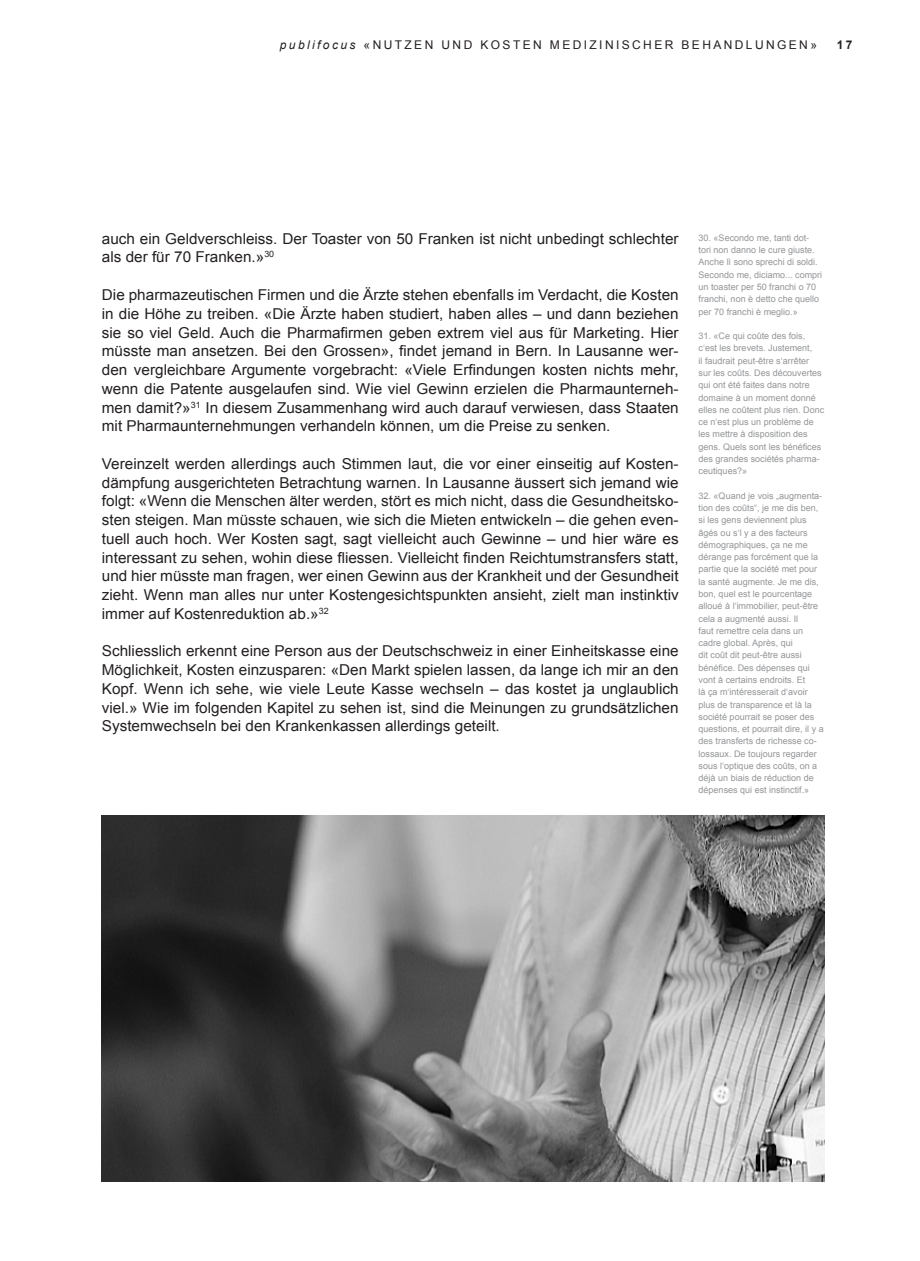
<style>
.page{position:relative;width:920px;height:1261px;background:#fff}
.page>*{position:absolute;margin:0;border:0;box-sizing:border-box;transform-origin:0 0}
.t1{font:15px/18.8px "Arial";color:#231f20;text-align:justify}
.t2{font:12px "Arial";letter-spacing:.2em;color:#231f20}
.t3{font:700 12px "Arial";color:#231f20}
.t4{font:9px/12.3px "Arial";color:#939598}
.s1{font-style:italic}
</style>
<div class="page">
<img style="left:102px;top:815px;width:723px;height:366px">
<p class="t2" style="left:280px;top:37px;width:539px"><span class="s1">publifocus</span> «NUTZEN UND KOSTEN MEDIZINISCHER BEHANDLUNGEN»</p>
<p class="t3" style="left:837px;top:37px;width:17px">17</p>
<p class="t1" style="left:102px;top:229px;width:578px">auch ein Geldverschleiss. Der Toaster von 50 Franken ist nicht unbedingt schlechter als der für 70 Franken.»<sup>30</sup></p>
<p class="t1" style="left:102px;top:285px;width:578px">Die pharmazeutischen Firmen und die Ärzte stehen ebenfalls im Verdacht, die Kosten in die Höhe zu treiben. «Die Ärzte haben studiert, haben alles – und dann beziehen sie so viel Geld. Auch die Pharmafirmen geben extrem viel aus für Marketing. Hier müsste man ansetzen. Bei den Grossen», findet jemand in Bern. In Lausanne wer&shy;den vergleichbare Argumente vorgebracht: «Viele Erfindungen kosten nichts mehr, wenn die Patente ausgelaufen sind. Wie viel Gewinn erzielen die Pharmaunterneh&shy;men damit?»<sup>31</sup> In diesem Zusammenhang wird auch darauf verwiesen, dass Staaten mit Pharmaunternehmungen verhandeln können, um die Preise zu senken.</p>
<p class="t1" style="left:102px;top:454px;width:578px">Vereinzelt werden allerdings auch Stimmen laut, die vor einer einseitig auf Kosten&shy;dämpfung ausgerichteten Betrachtung warnen. In Lausanne äussert sich jemand wie folgt: «Wenn die Menschen älter werden, stört es mich nicht, dass die Gesundheitsko&shy;sten steigen. Man müsste schauen, wie sich die Mieten entwickeln – die gehen even&shy;tuell auch hoch. Wer Kosten sagt, sagt vielleicht auch Gewinne – und hier wäre es interessant zu sehen, wohin diese fliessen. Vielleicht finden Reichtumstransfers statt, und hier müsste man fragen, wer einen Gewinn aus der Krankheit und der Gesundheit zieht. Wenn man alles nur unter Kostengesichtspunkten ansieht, zielt man instinktiv immer auf Kostenreduktion ab.»<sup>32</sup></p>
<p class="t1" style="left:102px;top:642px;width:578px">Schliesslich erkennt eine Person aus der Deutschschweiz in einer Einheitskasse eine Möglichkeit, Kosten einzusparen: «Den Markt spielen lassen, da lange ich mir an den Kopf. Wenn ich sehe, wie viele Leute Kasse wechseln – das kostet ja unglaublich viel.» Wie im folgenden Kapitel zu sehen ist, sind die Meinungen zu grundsätzlichen Systemwechseln bei den Krankenkassen allerdings geteilt.</p>
<p class="t4" style="left:699px;top:232px;width:125px">30. «Secondo me, tanti dot&shy;tori non danno le cure giuste.<br>Anche lì sono sprechi di soldi.<br>Secondo me, diciamo... compri un toaster per 50 franchi o 70 franchi, non è detto che quello per 70 franchi è meglio.»</p>
<p class="t4" style="left:699px;top:330px;width:127px">31. «Ce qui coûte des fois, c‘est les brevets. Justement,<br>il faudrait peut-être s‘arrêter<br>sur les coûts. Des découvertes qui ont été faites dans notre domaine à un moment donné elles ne coûtent plus rien. Donc ce n‘est plus un problème de les mettre à disposition des gens. Quels sont les bénéfices des grandes sociétés pharma&shy;ceutiques?»</p>
<p class="t4" style="left:699px;top:489px;width:127px">32. «Quand je vois „augmenta&shy;tion des coûts“, je me dis ben, si les gens deviennent plus âgés ou s‘l y a des facteurs démographiques, ça ne me dérange pas forcément que la partie que la société met pour la santé augmente. Je me dis, bon, quel est le pourcentage alloué à l‘immobilier, peut-être cela a augmenté aussi. Il<br>faut remettre cela dans un cadre global. Après, qui<br>dit coût dit peut-être aussi bénéfice. Des dépenses qui vont à certains endroits. Et<br>là ça m‘intéresserait d‘avoir plus de transparence et là la société pourrait se poser des questions, et pourrait dire, il y a des transferts de richesse co&shy;lossaux. De toujours regarder sous l‘optique des coûts, on a déjà un biais de réduction de dépenses qui est instinctif.»</p>
</div>
